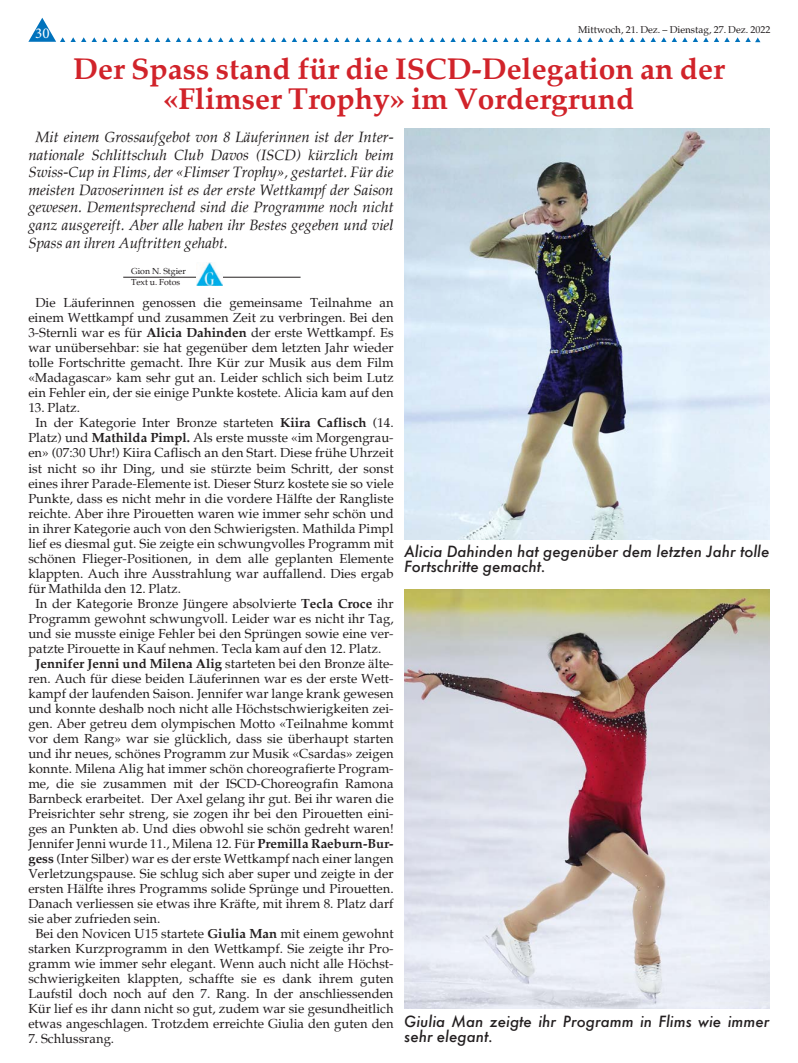
<style>
.page{position:relative;width:798px;height:1063px;background:#fff}
.page>*{position:absolute;margin:0;border:0;box-sizing:border-box;transform-origin:0 0}
.Lauftext{font:700 30px/30px "Palatia";color:#d1232a;text-align:center}
.Lauftext-2{font:italic 15px/17.5px "Palatia";color:#231f20;text-align:justify}
.Lauftext-3{font:italic 500 15px/15px "Futura";color:#231f20}
.t1{font:15px "Minion Pro";color:#fff}
.Lauftext-4{font:13.12px/15px "Palatia";color:#231f20;text-align:justify}
.t2{font:10px "Palatia";color:#231f20}
.Lauftext-5{font:8.75px "Palatia";color:#231f20}
.s1{font-weight:700}
</style>
<div class="page">
<svg style="left:113px;top:37px;width:15px;height:5px"></svg>
<svg style="left:134px;top:37px;width:15px;height:5px"></svg>
<svg style="left:155px;top:37px;width:152px;height:5px"></svg>
<svg style="left:313px;top:37px;width:15px;height:5px"></svg>
<svg style="left:334px;top:37px;width:15px;height:5px"></svg>
<svg style="left:28px;top:18px;width:79px;height:24px"></svg>
<svg style="left:355px;top:37px;width:47px;height:5px"></svg>
<svg style="left:408px;top:37px;width:47px;height:5px"></svg>
<svg style="left:461px;top:37px;width:15px;height:5px"></svg>
<svg style="left:482px;top:37px;width:15px;height:5px"></svg>
<svg style="left:503px;top:37px;width:152px;height:5px"></svg>
<svg style="left:661px;top:37px;width:15px;height:5px"></svg>
<svg style="left:682px;top:37px;width:15px;height:5px"></svg>
<svg style="left:703px;top:37px;width:57px;height:5px"></svg>
<hr style="left:123px;top:277px;width:177px;height:1px;background:#231f20">
<img style="left:196px;top:262px;width:27px;height:23px">
<img style="left:404px;top:128px;width:365px;height:411px">
<img style="left:404px;top:590px;width:365px;height:419px">
<p class="t1" style="left:35px;top:23px;width:16px">30</p>
<p class="t2" style="left:578px;top:23px;width:194px">Mittwoch, 21. Dez. – Dienstag, 27. Dez. 2022</p>
<p class="Lauftext" style="left:73px;top:54px;width:653px">Der Spass stand für die ISCD-Delegation an der «Flimser Trophy» im Vordergrund</p>
<p class="Lauftext-2" style="left:28px;top:129px;width:366px;text-indent:7px">Mit einem Grossaufgebot von 8 Läuferinnen ist der Inter&shy;nationale Schlittschuh Club Davos (ISCD) kürzlich beim Swiss-Cup in Flims, der «Flimser Trophy», gestartet. Für die meisten Davoserinnen ist es der erste Wettkampf der Saison gewesen. Dementsprechend sind die Programme noch nicht ganz ausgereift. Aber alle haben ihr Bestes gegeben und viel Spass an ihren Auftritten gehabt.</p>
<p class="Lauftext-5" style="left:131px;top:266px;width:56px">Gion N. Stgier</p>
<p class="Lauftext-5" style="left:131px;top:277px;width:51px">Text u. Fotos</p>
<p class="Lauftext-4" style="left:28px;top:296px;width:367px;text-align:center">Die Läuferinnen genossen die gemeinsame Teilnahme an einem Wettkampf und zusammen Zeit zu verbringen. Bei den 3-Sternli war es für <span class="s1">Alicia Dahinden</span> der erste Wettkampf. Es war unübersehbar: sie hat gegenüber dem letzten Jahr wieder tolle Fortschritte gemacht. Ihre Kür zur Musik aus dem Film «Madagascar» kam sehr gut an. Leider schlich sich beim Lutz ein Fehler ein, der sie einige Punkte kostete. Alicia kam auf den</p>
<p class="Lauftext-4" style="left:28px;top:401px;width:53px">13. Platz.</p>
<p class="Lauftext-4" style="left:28px;top:416px;width:366px;text-indent:7px">In der Kategorie Inter Bronze starteten <span class="s1">Kiira Caflisch</span> (14.<br>Platz) und <span class="s1">Mathilda Pimpl.</span> Als erste musste «im Morgengrau&shy;en» (07:30 Uhr!) Kiira Caflisch an den Start. Diese frühe Uhrzeit ist nicht so ihr Ding, und sie stürzte beim Schritt, der sonst eines ihrer Parade-Elemente ist. Dieser Sturz kostete sie so viele Punkte, dass es nicht mehr in die vordere Hälfte der Rangliste reichte. Aber ihre Pirouetten waren wie immer sehr schön und in ihrer Kategorie auch von den Schwierigsten. Mathilda Pimpl lief es diesmal gut. Sie zeigte ein schwungvolles Programm mit schönen Flieger-Positionen, in dem alle geplanten Elemente klappten. Auch ihre Ausstrahlung war auffallend. Dies ergab für Mathilda den 12. Platz.</p>
<p class="Lauftext-4" style="left:28px;top:596px;width:366px;text-indent:7px">In der Kategorie Bronze Jüngere absolvierte <span class="s1">Tecla Croce</span> ihr Programm gewohnt schwungvoll. Leider war es nicht ihr Tag, und sie musste einige Fehler bei den Sprüngen sowie eine ver&shy;patzte Pirouette in Kauf nehmen. Tecla kam auf den 12. Platz.</p>
<p class="Lauftext-4" style="left:28px;top:656px;width:367px;text-indent:7px"><span class="s1">Jennifer Jenni und Milena Alig</span> starteten bei den Bronze älte&shy;ren. Auch für diese beiden Läuferinnen war es der erste Wett&shy;kampf der laufenden Saison. Jennifer war lange krank gewesen und konnte deshalb noch nicht alle Höchstschwierigkeiten zei&shy;gen. Aber getreu dem olympischen Motto «Teilnahme kommt vor dem Rang» war sie glücklich, dass sie überhaupt starten und ihr neues, schönes Programm zur Musik «Csardas» zeigen konnte. Milena Alig hat immer schön choreografierte Program&shy;me, die sie zusammen mit der ISCD-Choreografin Ramona Barnbeck erarbeitet. Der Axel gelang ihr gut. Bei ihr waren die Preisrichter sehr streng, sie zogen ihr bei den Pirouetten eini&shy;ges an Punkten ab. Und dies obwohl sie schön gedreht waren!<br>Jennifer Jenni wurde 11., Milena 12. Für <span class="s1">Premilla Raeburn-Bur&shy;gess</span> (Inter Silber) war es der erste Wettkampf nach einer langen Verletzungspause. Sie schlug sich aber super und zeigte in der ersten Hälfte ihres Programms solide Sprünge und Pirouetten.<br>Danach verliessen sie etwas ihre Kräfte, mit ihrem 8. Platz darf sie aber zufrieden sein.</p>
<p class="Lauftext-4" style="left:28px;top:926px;width:366px;text-align:center">Bei den Novicen U15 startete <span class="s1">Giulia Man</span> mit einem gewohnt starken Kurzprogramm in den Wettkampf. Sie zeigte ihr Pro&shy;gramm wie immer sehr elegant. Wenn auch nicht alle Höchst&shy;schwierigkeiten klappten, schaffte sie es dank ihrem guten Laufstil doch noch auf den 7. Rang. In der anschliessenden Kür lief es ihr dann nicht so gut, zudem war sie gesundheitlich etwas angeschlagen. Trotzdem erreichte Giulia den guten den</p>
<p class="Lauftext-4" style="left:28px;top:1031px;width:87px">7. Schlussrang.</p>
<p class="Lauftext-3" style="left:404px;top:544px;width:366px">Alicia Dahinden hat gegenüber dem letzten Jahr tolle<br>Fortschritte gemacht.</p>
<p class="Lauftext-3" style="left:404px;top:1014px;width:366px">Giulia Man zeigte ihr Programm in Flims wie immer sehr elegant.</p>
</div>
